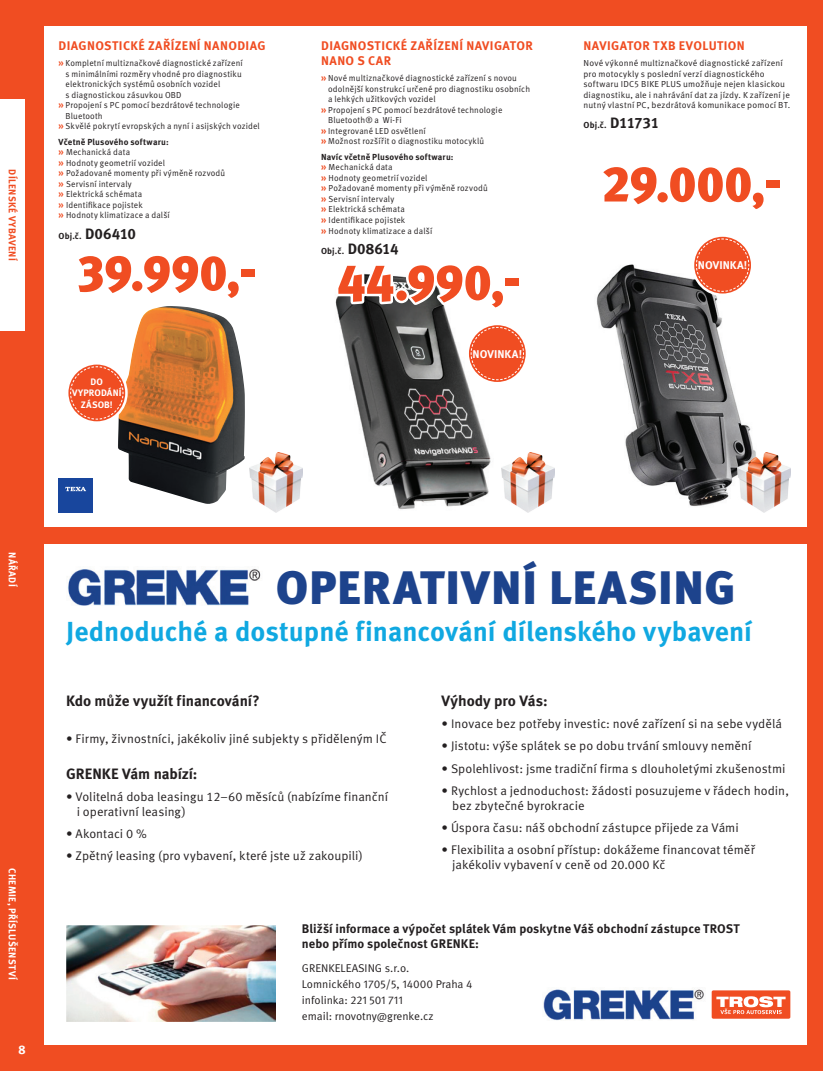
<style>
.page{position:relative;width:823px;height:1071px;background:#fff}
.page>*{position:absolute;margin:0;border:0;box-sizing:border-box;transform-origin:0 0}
.t1{font:900 50px "Meta Pro";letter-spacing:-.01em;color:#f04d22}
.t2{font:900 46.88px "Meta Pro";letter-spacing:.015em;color:#1d438c}
.t3{font:700 27.5px "Meta Pro";color:#10a8e1}
.t4{font:700 15px "Meta Pro";letter-spacing:-.01em;color:#231f20}
.t5{font:12.5px/15px "Meta Pro Norm";color:#231f20}
.t6{font:700 12.5px/15px "Meta Pro";color:#231f20}
.t7{font:700 12.5px/15px "Meta Pro";letter-spacing:.03em;color:#f04d22}
.t8{font:700 12.5px "Meta Pro";color:#fff}
.t9{font:11.25px/16.2px "Meta Pro Norm";color:#231f20}
.t10{font:700 11.25px "Meta Pro";letter-spacing:.005em;color:#fff}
.t11{font:700 10px "Meta Pro";letter-spacing:.04em;color:#fff}
.t12{font:700 10px "Meta Pro";letter-spacing:.04em;color:#f04d22}
.t13{font:700 9.38px/11.9px "Meta Pro";letter-spacing:.01em;color:#fff;text-align:center}
.t14{font:8.75px/10.5px "Meta Pro Norm";letter-spacing:.015em;color:#231f20;scale:.96 1}
.t15{font:8.75px/10.5px "Meta Pro Norm";letter-spacing:.015em;color:#231f20}
.t16{font:700 8.75px "Meta Pro";letter-spacing:.02em;color:#231f20}
.s1{font-family:"Meta Pro";font-weight:700;font-size:10px;color:#f04d22}
.s2{font-size:15px}
</style>
<div class="page">
<div style="left:0;top:0;width:822px;height:1070px;background:#f04d22"></div>
<div style="left:44px;top:27px;width:762px;height:499px;background:#fff"></div>
<div style="left:0;top:99px;width:25px;height:231px;background:#fff"></div>
<div style="left:44px;top:544px;width:762px;height:500px;background:#fff"></div>
<img style="left:118px;top:306px;width:127px;height:198px">
<div style="left:58px;top:478px;width:35px;height:34px;background:#18469d"></div>
<svg style="left:65px;top:486px;width:21px;height:5px"></svg>
<div style="left:66px;top:362px;width:62px;height:61px;border:2px solid #fff;border-radius:50%"></div>
<svg style="left:70px;top:366px;width:54px;height:54px;background:#f26c48"></svg>
<img style="left:596px;top:264px;width:160px;height:243px">
<img style="left:337px;top:313px;width:154px;height:197px">
<svg style="left:335px;top:273px;width:112px;height:40px"></svg>
<svg style="left:467px;top:324px;width:59px;height:59px"></svg>
<div style="left:466px;top:322px;width:62px;height:62px;border:2px solid #fff;border-radius:50%"></div>
<svg style="left:470px;top:326px;width:54px;height:54px;background:#f26e4c"></svg>
<svg style="left:692px;top:235px;width:59px;height:60px"></svg>
<div style="left:691px;top:234px;width:62px;height:62px;border:2px solid #fff;border-radius:50%"></div>
<svg style="left:695px;top:238px;width:54px;height:54px;background:#ed6947"></svg>
<img style="left:68px;top:569px;width:193px;height:37px">
<img style="left:66px;top:925px;width:209px;height:96px">
<div style="left:711px;top:990px;width:78px;height:28px;background:#f04d22;border-radius:2px"></div>
<svg style="left:716px;top:996px;width:69px;height:17px"></svg>
<img style="left:543px;top:989px;width:161px;height:31px">
<img style="left:249px;top:452px;width:53px;height:60px">
<img style="left:501px;top:452px;width:53px;height:60px">
<img style="left:736px;top:452px;width:53px;height:60px">
<p class="t12" style="left:20px;top:169px;width:93px;rotate:90deg">DÍLENSKÉ VYBAVENÍ</p>
<h3 class="t7" style="left:59px;top:38px;width:208px">DIAGNOSTICKÉ ZAŘÍZENÍ NANODIAG</h3>
<p class="t14" style="left:58px;top:57px;width:193px"><span class="s1">»</span> Kompletní multiznačkové diagnostické zařízení</p>
<p class="t14" style="left:66px;top:68px;width:185px">s minimálními rozměry vhodné pro diagnostiku</p>
<p class="t14" style="left:66px;top:78px;width:162px">elektronických systémů osobních vozidel</p>
<p class="t14" style="left:66px;top:89px;width:122px">s diagnostickou zásuvkou OBD</p>
<p class="t14" style="left:58px;top:99px;width:190px"><span class="s1">»</span> Propojení s PC pomocí bezdrátové technologie</p>
<p class="t14" style="left:66px;top:110px;width:40px">Bluetooth</p>
<p class="t14" style="left:58px;top:120px;width:211px"><span class="s1">»</span> Skvělé pokrytí evropských a nyní i asijských vozidel</p>
<p class="t16" style="left:58px;top:135px;width:112px">Včetně Plusového softwaru:</p>
<p class="t14" style="left:58px;top:146px;width:175px"><span class="s1">»</span> Mechanická data<br><span class="s1">»</span> Hodnoty geometrií vozidel<br><span class="s1">»</span> Požadované momenty při výměně rozvodů <span class="s1">»</span> Servisní intervaly<br><span class="s1">»</span> Elektrická schémata<br><span class="s1">»</span> Identifikace pojistek<br><span class="s1">»</span> Hodnoty klimatizace a další</p>
<p class="t16" style="left:58px;top:229px;width:79px">Obj.č. <span class="s2">D06410</span></p>
<h1 class="t1" style="left:76px;top:233px;width:182px">39.990,-</h1>
<p class="t13" style="left:72px;top:374px;width:51px">DO<br>VYPRODÁNÍ<br>ZÁSOB!</p>
<h3 class="t7" style="left:321px;top:38px;width:213px">DIAGNOSTICKÉ ZAŘÍZENÍ NAVIGATOR<br>NANO S CAR</h3>
<p class="t14" style="left:321px;top:72px;width:205px"><span class="s1">»</span> Nové multiznačkové diagnostické zařízení s novou</p>
<p class="t14" style="left:328px;top:83px;width:212px">odolnější konstrukcí určené pro diagnostiku osobních</p>
<p class="t14" style="left:328px;top:93px;width:113px">a lehkých užitkových vozidel</p>
<p class="t14" style="left:321px;top:104px;width:190px"><span class="s1">»</span> Propojení s PC pomocí bezdrátové technologie</p>
<p class="t14" style="left:328px;top:114px;width:78px">Bluetooth® a Wi-Fi</p>
<p class="t14" style="left:321px;top:125px;width:110px"><span class="s1">»</span> Integrované LED osvětlení</p>
<p class="t14" style="left:321px;top:135px;width:171px"><span class="s1">»</span> Možnost rozšířit o diagnostiku motocyklů</p>
<p class="t16" style="left:321px;top:150px;width:134px">Navíc včetně Plusového softwaru:</p>
<p class="t14" style="left:321px;top:161px;width:175px"><span class="s1">»</span> Mechanická data<br><span class="s1">»</span> Hodnoty geometrií vozidel<br><span class="s1">»</span> Požadované momenty při výměně rozvodů <span class="s1">»</span> Servisní intervaly<br><span class="s1">»</span> Elektrická schémata<br><span class="s1">»</span> Identifikace pojistek<br><span class="s1">»</span> Hodnoty klimatizace a další</p>
<p class="t16" style="left:321px;top:244px;width:79px">Obj.č. <span class="s2">D08614</span></p>
<h1 class="t1" style="left:337px;top:243px;width:185px">44.990,-</h1>
<p class="t10" style="left:472px;top:345px;width:51px">NOVINKA!</p>
<h3 class="t7" style="left:583px;top:38px;width:163px">NAVIGATOR TXB EVOLUTION</h3>
<p class="t15" style="left:583px;top:57px;width:208px">Nové výkonné multiznačkové diagnostické zařízení pro motocykly s poslední verzí diagnostického softwaru IDC5 BIKE PLUS umožňuje nejen klasickou diagnostiku, ale i nahrávání dat za jízdy. K zařízení je nutný vlastní PC, bezdrátová komunikace pomocí BT.</p>
<p class="t16" style="left:583px;top:118px;width:77px">Obj.č. <span class="s2">D11731</span></p>
<h1 class="t1" style="left:601px;top:144px;width:182px">29.000,-</h1>
<p class="t10" style="left:697px;top:256px;width:51px">NOVINKA!</p>
<p class="t11" style="left:20px;top:552px;width:36px;rotate:90deg">NÁŘADÍ</p>
<p class="t11" style="left:20px;top:867px;width:113px;rotate:90deg">CHEMIE, PŘÍSLUŠENSTVÍ</p>
<h3 class="t8" style="left:19px;top:1039px;width:9px">8</h3>
<h2 class="t2" style="left:276px;top:550px;width:461px">OPERATIVNÍ LEASING</h2>
<h3 class="t3" style="left:66px;top:610px;width:687px">Jednoduché a dostupné financování dílenského vybavení</h3>
<h3 class="t4" style="left:66px;top:689px;width:195px">Kdo může využít financování?</h3>
<h3 class="t5" style="left:66px;top:729px;width:322px">• Firmy, živnostníci, jakékoliv jiné subjekty s přiděleným IČ</h3>
<h3 class="t4" style="left:66px;top:761px;width:133px">GRENKE Vám nabízí:</h3>
<h3 class="t5" style="left:77px;top:788px;width:313px;text-indent:-11px">• Volitelná doba leasingu 12–60 měsíců (nabízíme finanční i operativní leasing)</h3>
<h3 class="t5" style="left:66px;top:825px;width:82px">• Akontaci 0 %</h3>
<h3 class="t5" style="left:66px;top:847px;width:298px">• Zpětný leasing (pro vybavení, které jste už zakoupili)</h3>
<h3 class="t4" style="left:441px;top:689px;width:107px">Výhody pro Vás:</h3>
<h3 class="t5" style="left:441px;top:715px;width:342px">• Inovace bez potřeby investic: nové zařízení si na sebe vydělá</h3>
<h3 class="t5" style="left:441px;top:737px;width:311px">• Jistotu: výše splátek se po dobu trvání smlouvy nemění</h3>
<h3 class="t5" style="left:441px;top:759px;width:345px">• Spolehlivost: jsme tradiční firma s dlouholetými zkušenostmi</h3>
<h3 class="t5" style="left:452px;top:781px;width:338px;text-indent:-11px">• Rychlost a jednoduchost: žádosti posuzujeme v řádech hodin, bez zbytečné byrokracie</h3>
<h3 class="t5" style="left:441px;top:818px;width:298px">• Úspora času: náš obchodní zástupce přijede za Vámi</h3>
<h3 class="t5" style="left:452px;top:841px;width:304px;text-indent:-11px">• Flexibilita a osobní přístup: dokážeme financovat téměř jakékoliv vybavení v ceně od 20.000 Kč</h3>
<h3 class="t6" style="left:302px;top:920px;width:439px">Bližší informace a výpočet splátek Vám poskytne Váš obchodní zástupce TROST nebo přímo společnost GRENKE:</h3>
<p class="t9" style="left:302px;top:958px;width:172px">GRENKELEASING s.r.o.<br>Lomnického 1705/5, 14000 Praha 4 infolinka: 221 501 711<br>email: rnovotny@grenke.cz</p>
</div>
